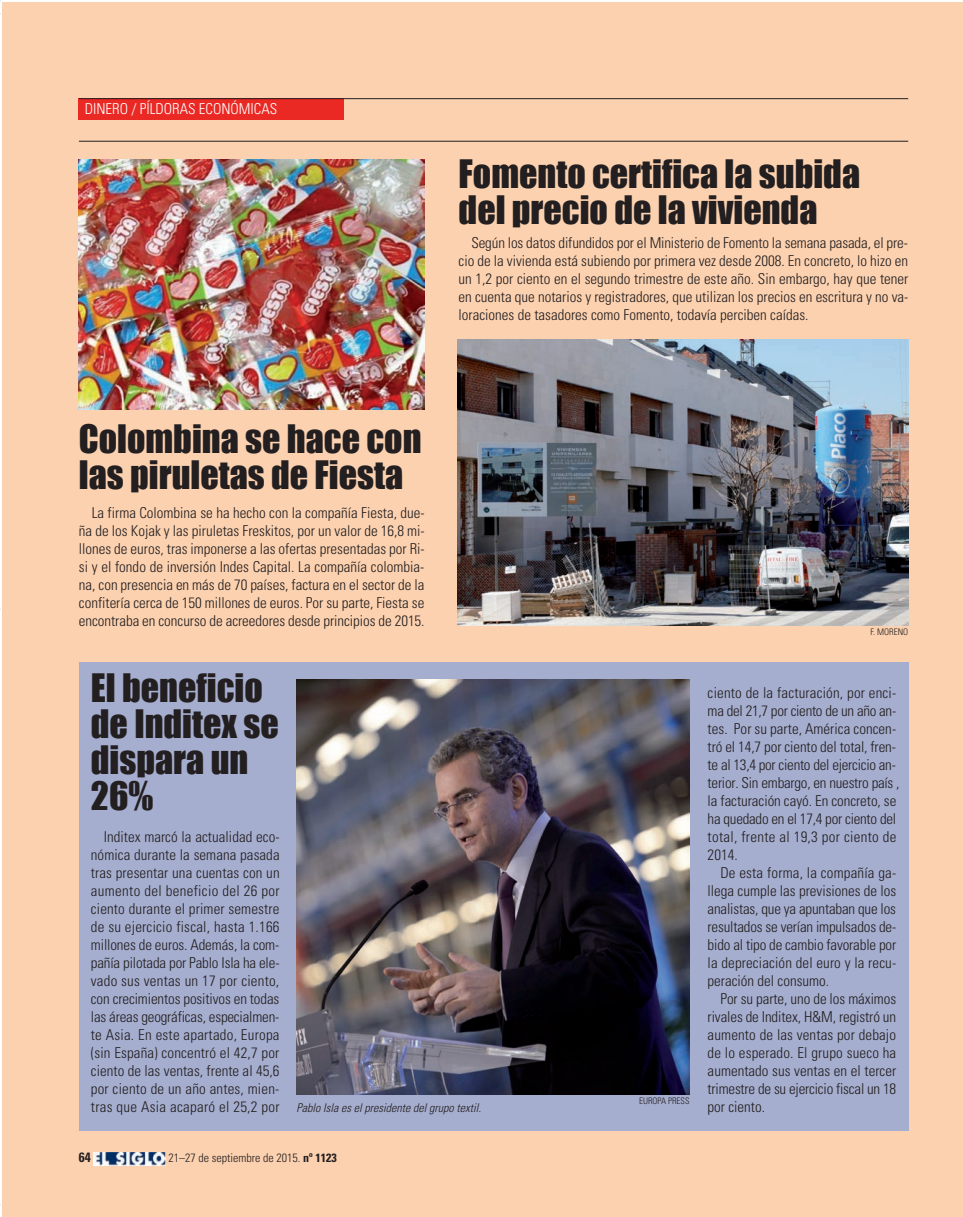
<style>
.page{position:relative;width:963px;height:1217px;background:#fff}
.page>*{position:absolute;margin:0;border:0;box-sizing:border-box;transform-origin:0 0}
.t1{font:36px/36px "Impact";color:#231f20}
.t2{font:300 condensed 15px/18px "Univers LT Std";color:#231f20;text-align:justify}
.t3{font:300 condensed 15px "Univers LT Std";color:#fff}
.t4{font:700 condensed 13.5px "Univers LT Std";color:#231f20}
.t5{font:italic 300 condensed 12px "Univers LT Std";color:#231f20}
.t6{font:300 condensed 12px "Univers LT Std";color:#231f20}
.t7{font:300 condensed 9px "Univers LT Std";color:#231f20}
.s1{font-weight:700}
</style>
<div class="page">
<div style="left:2px;top:2px;width:961px;height:1214px;background:#fcd1af"></div>
<div style="left:79px;top:99px;width:265px;height:21px;background:#ea2924"></div>
<hr style="left:79px;top:98px;width:829px;height:1px;background:#231f20">
<hr style="left:79px;top:141px;width:829px;height:1px;background:#231f20">
<img style="left:94px;top:1152px;width:72px;height:13px">
<img style="left:79px;top:159px;width:346px;height:251px">
<img style="left:458px;top:339px;width:450px;height:287px">
<div style="left:79px;top:662px;width:829px;height:468px;background:#a6aecf"></div>
<img style="left:297px;top:680px;width:393px;height:414px">
<p class="t3" style="left:85px;top:100px;width:194px">DINERO / PÍLDORAS ECONÓMICAS</p>
<h1 class="t1" style="left:459px;top:155px;width:403px">Fomento certifica la subida del precio de la vivienda</h1>
<p class="t2" style="left:459px;top:233px;width:451px;text-indent:13px">Según los datos difundidos por el Ministerio de Fomento la semana pasada, el pre&shy;cio de la vivienda está subiendo por primera vez desde 2008. En concreto, lo hizo en un 1,2 por ciento en el segundo trimestre de este año. Sin embargo, hay que tener en cuenta que notarios y registradores, que utilizan los precios en escritura y no va&shy;loraciones de tasadores como Fomento, todavía perciben caídas.</p>
<h1 class="t1" style="left:79px;top:420px;width:344px">Colombina se hace con las piruletas de Fiesta</h1>
<p class="t2" style="left:79px;top:503px;width:347px;text-indent:13px">La firma Colombina se ha hecho con la compañía Fiesta, due&shy;ña de los Kojak y las piruletas Freskitos, por un valor de 16,8 mi&shy;llones de euros, tras imponerse a las ofertas presentadas por Ri&shy;si y el fondo de inversión Indes Capital. La compañía colombia&shy;na, con presencia en más de 70 países, factura en el sector de la confitería cerca de 150 millones de euros. Por su parte, Fiesta se encontraba en concurso de acreedores desde principios de 2015.</p>
<p class="t7" style="left:870px;top:627px;width:39px">F. MORENO</p>
<h1 class="t1" style="left:91px;top:669px;width:189px">El beneficio de Inditex se dispara un<br>26%</h1>
<p class="t2" style="left:91px;top:827px;width:190px;text-indent:13px">Inditex marcó la actualidad eco&shy;nómica durante la semana pasada tras presentar una cuentas con un aumento del beneficio del 26 por ciento durante el primer semestre de su ejercicio fiscal, hasta 1.166 millones de euros. Además, la com&shy;pañía pilotada por Pablo Isla ha ele&shy;vado sus ventas un 17 por ciento, con crecimientos positivos en todas las áreas geográficas, especialmen&shy;te Asia. En este apartado, Europa (sin España) concentró el 42,7 por ciento de las ventas, frente al 45,6 por ciento de un año antes, mien&shy;tras que Asia acaparó el 25,2 por</p>
<p class="t2" style="left:708px;top:683px;width:193px;text-align:left">ciento de la facturación, por enci&shy;ma del 21,7 por ciento de un año an&shy;tes. Por su parte, América concen&shy;tró el 14,7 por ciento del total, fren&shy;te al 13,4 por ciento del ejercicio an&shy;terior. Sin embargo, en nuestro país , la facturación cayó. En concreto, se ha quedado en el 17,4 por ciento del total, frente al 19,3 por ciento de<br>2014.</p>
<p class="t2" style="left:708px;top:863px;width:190px;text-indent:13px">De esta forma, la compañía ga&shy;llega cumple las previsiones de los analistas, que ya apuntaban que los resultados se verían impulsados de&shy;bido al tipo de cambio favorable por la depreciación del euro y la recu&shy;peración del consumo.</p>
<p class="t2" style="left:708px;top:989px;width:190px;text-indent:13px">Por su parte, uno de los máximos rivales de Inditex, H&amp;M, registró un aumento de las ventas por debajo de lo esperado. El grupo sueco ha aumentado sus ventas en el tercer trimestre de su ejercicio fiscal un 18</p>
<p class="t7" style="left:639px;top:1095px;width:52px">EUROPA PRESS</p>
<p class="t5" style="left:297px;top:1100px;width:186px">Pablo Isla es el presidente del grupo textil.</p>
<p class="t2" style="left:708px;top:1097px;width:59px">por ciento.</p>
<p class="t4" style="left:79px;top:1149px;width:13px">64</p>
<p class="t6" style="left:169px;top:1150px;width:170px">21–27 de septiembre de 2015. <span class="s1">nº 1123</span></p>
</div>
